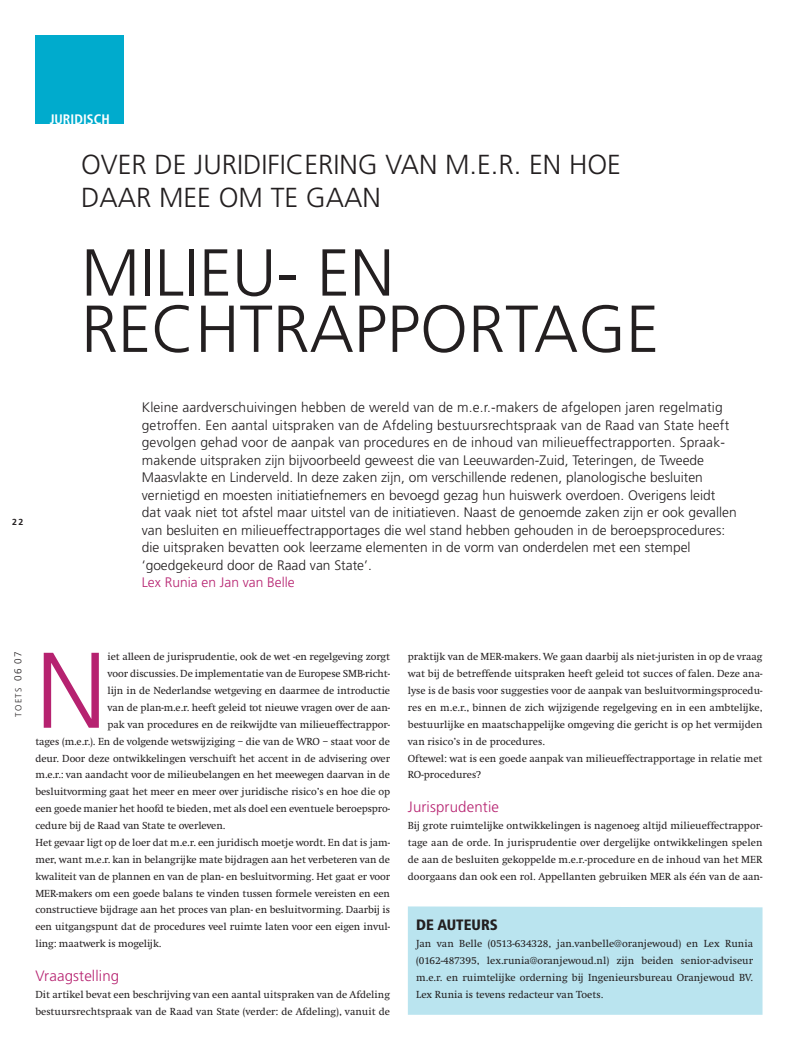
<style>
.page{position:relative;width:798px;height:1053px;background:#fff}
.page>*{position:absolute;margin:0;border:0;box-sizing:border-box;transform-origin:0 0}
._06_broodtekst_initi{font:300 107.38px "Frutiger";color:#b62270}
._02_Kop{font:300 66.25px "Frutiger";color:#231f20}
._01_chapeau{font:300 27.5px "Frutiger";color:#231f20}
._05_tussenkop{font:300 15px "Frutiger";letter-spacing:.01em;color:#b62270}
._12_kaderkop{font:900 condensed 15px "Frutiger";color:#231f20}
._03_intro{font:300 13.75px/17.5px "Frutiger";color:#231f20}
._00_rubriek{font:700 condensed 13.75px "Frutiger";color:#fff}
.Standaard{font:10.62px/16.9px "Swift";color:#231f20;text-align:justify}
._06_broodtekst_initi-2{font:10.62px "Swift";letter-spacing:-.01em;color:#231f20}
.t1{font:300 8.75px "Frutiger";letter-spacing:.14em;color:#231f20}
.t2{font:700 8.75px "Frutiger";color:#231f20}
.s1{color:#b62270}
.s2{font-size:10px}
</style>
<div class="page">
<div style="left:35px;top:35px;width:89px;height:89px;background:#00abcd"></div>
<div style="left:408px;top:906px;width:354px;height:108px;background:#bae4ef"></div>
<p class="t2" style="left:12px;top:517px;width:12px">22</p>
<p class="_00_rubriek" style="left:50px;top:111px;width:62px">JURIDISCH</p>
<p class="_01_chapeau" style="left:81px;top:149px;width:452px">Over de juridificering van m.e.r. en</p>
<p class="_01_chapeau" style="left:568px;top:149px;width:31px">hoe</p>
<p class="_01_chapeau" style="left:81px;top:182px;width:117px">daar meeo</p>
<p class="_01_chapeau" style="left:238px;top:182px;width:139px">m te gaan</p>
<p class="_02_Kop" style="left:81px;top:235px;width:243px">Milieu- en</p>
<p class="_02_Kop" style="left:81px;top:291px;width:569px">rechtrappo rtage</p>
<p class="_03_intro" style="left:142px;top:398px;width:596px">Kleine aardverschuivingen hebben de wereld van de m.e.r.-makers de afgelopen jaren regelmatig getroffen. Een aantal uitspraken van de Afdeling bestuursrechtspraak van de Raad van State heeft gevolgen gehad voor de aanpak van procedures en de inhoud van milieueffectrapporten. Spraak&shy;makende uitspraken zijn bijvoorbeeld geweest die van Leeuwarden-Zuid, Teteringen, de Tweede Maasvlakte en Linderveld. I n deze zaken zijn, om verschillende redenen, planologische besluiten vernietigd en moesten initiatiefnemers en bevoegd gezag hun huiswerk overdoen. Overigens leidt dat vaak niet tot afstel maar uitstel van de initiatieven. Naast de genoemde zaken zijn er ook gevallen van besluiten en milieueffectrapportages die wel stand hebben gehouden in de beroepsprocedures: die uitspraken bevatten ook leerzame elementen in de vorm van onderdelen met een stempel ‘goedgekeurd door de Raad van State’.<br><span class="s1">Lex Runia en Jan van Belle</span></p>
<p class="t1" style="left:13px;top:716px;width:67px;rotate:-90deg">TOETS <span class="s2">06 07</span></p>
<p class="_06_broodtekst_initi" style="left:35px;top:629px;width:73px">N</p>
<p class="_06_broodtekst_initi-2" style="left:108px;top:651px;width:284px">iet alleen de jurisprudentie, ook de wet -en regelgeving zorgt</p>
<p class="_06_broodtekst_initi-2" style="left:108px;top:668px;width:284px">voor discussies. De implementatie van de Europese SMB-richt-</p>
<p class="_06_broodtekst_initi-2" style="left:108px;top:684px;width:284px">lijn in de Nederlandse wetgeving en daarmee de introductie</p>
<p class="_06_broodtekst_initi-2" style="left:108px;top:701px;width:284px">van de plan-m.e.r. heeft geleid tot nieuwe vragen over de aan-</p>
<p class="_06_broodtekst_initi-2" style="left:108px;top:718px;width:284px">pak van procedures en de reikwijdte van milieueffectrappor-</p>
<p class="_06_broodtekst_initi-2" style="left:35px;top:735px;width:356px">tages (m.e.r.). En de volgende wetswijziging – die van de WRO – staat voor de</p>
<p class="_06_broodtekst_initi-2" style="left:35px;top:752px;width:356px">deur. Door deze ontwikkelingen verschuift het accent in de advisering over</p>
<p class="_06_broodtekst_initi-2" style="left:35px;top:769px;width:356px">m.e.r.: van aandacht voor de milieubelangen en het meewegen daarvan in de</p>
<p class="_06_broodtekst_initi-2" style="left:35px;top:786px;width:356px">besluitvorming gaat het meer en meer over juridische risico’s en hoe die op</p>
<p class="_06_broodtekst_initi-2" style="left:35px;top:803px;width:356px">een goede manier het hoofd te bieden, met als doel een eventuele beroepspro-</p>
<p class="_06_broodtekst_initi-2" style="left:35px;top:819px;width:191px">cedure bij de Raad van State te overleven.</p>
<p class="Standaard" style="left:35px;top:834px;width:356px">Het gevaar ligt op de loer dat m.e.r. een juridisch moetje wordt. En dat is jam&shy;mer, want m.e.r. kan in belangrijke mate bijdragen aan het verbeteren van de kwaliteit van de plannen en van de plan- en besluitvorming. Het gaat er voor MER-makers om een goede balans te vinden tussen formele vereisten en een constructieve bijdrage aan het proces van plan- en besluitvorming. Daarbij is een uitgangspunt dat de procedures veel ruimte laten voor een eigen invul&shy;ling: maatwerk is mogelijk.</p>
<p class="_05_tussenkop" style="left:35px;top:967px;width:85px">Vraagstelling</p>
<p class="Standaard" style="left:35px;top:986px;width:356px">Dit artikel bevat een beschrijving van een aantal uitspraken van de Afdeling bestuursrechtspraak van de Raad van State (verder: de Afdeling), vanuit de</p>
<p class="Standaard" style="left:407px;top:648px;width:356px">praktijk van de MER-makers. We gaan daarbij als niet-juristen in op de vraag wat bij de betreffende uitspraken heeft geleid tot succes of falen. Deze ana&shy;lyse is de basis voor suggesties voor de aanpak van besluitvormingsprocedu&shy;res en m.e.r., binnen de zich wijzigende regelgeving en in een ambtelijke, bestuurlijke en maatschappelijke omgeving die gericht is op het vermijden van risico’s in de procedures.</p>
<p class="Standaard" style="left:407px;top:749px;width:356px">Oftewel: wat is een goede aanpak van milieueffectrapportage in relatie met<br>RO-procedures?</p>
<p class="_05_tussenkop" style="left:407px;top:798px;width:93px">Jurisprudentie</p>
<p class="Standaard" style="left:407px;top:817px;width:356px">Bij grote ruimtelijke ontwikkelingen is nagenoeg altijd milieueffectrappor&shy;tage aan de orde. In jurisprudentie over dergelijke ontwikkelingen spelen de aan de besluiten gekoppelde m.e.r.-procedure en de inhoud van het MER doorgaans dan ook een rol. Appellanten gebruiken MER als één van de aan-</p>
<p class="_12_kaderkop" style="left:416px;top:916px;width:83px">DE AUTEURs</p>
<p class="Standaard" style="left:416px;top:935px;width:338px">Jan van Belle (0513-634328, jan.vanbelle@oranjewoud) en Lex Runia (0162-487395, lex.runia@oranjewoud.nl) zijn beiden senior-adviseur m.e.r. en ruimtelijke orderning bij Ingenieursbureau Oranjewoud BV.<br>Lex Runia is tevens redacteur van Toets.</p>
</div>
